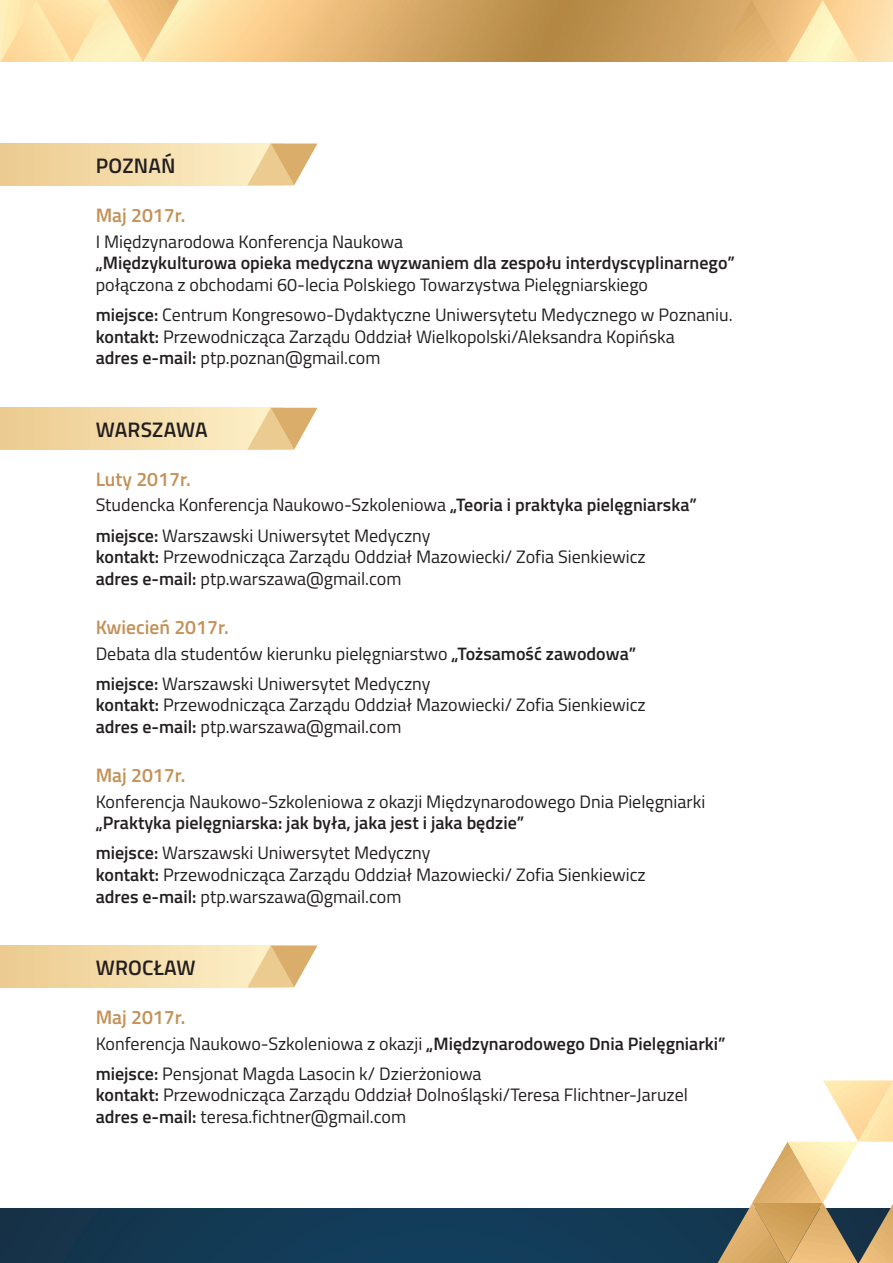
<style>
.page{position:relative;width:893px;height:1263px;background:#fff}
.page>*{position:absolute;margin:0;border:0;box-sizing:border-box;transform-origin:0 0}
.t1{font:600 21px "Titillium";letter-spacing:.01em;color:#231f20}
.t2{font:600 19.5px "Titillium";color:#c49156}
.t3{font:18px/21.6px "Titillium";color:#231f20}
.t4{font:600 18px/30.2px "Titillium";color:#231f20}
.s1{font-weight:600}
.s2{font-weight:400}
</style>
<div class="page">
<div style="left:0;top:1209px;width:893px;height:54px;background:linear-gradient(to bottom,#133953,#133b56)"></div>
<img style="left:179px;top:0;width:537px;height:62px">
<svg style="left:0;top:0;width:179px;height:62px;background:#fbdfa4"></svg>
<svg style="left:716px;top:0;width:177px;height:62px;background:#f0cd91"></svg>
<svg style="left:717px;top:1080px;width:176px;height:183px"></svg>
<svg style="left:0;top:408px;width:247px;height:42px;background:#f3dba8"></svg>
<svg style="left:247px;top:408px;width:70px;height:42px"></svg>
<svg style="left:0;top:144px;width:247px;height:41px;background:#f3dba8"></svg>
<svg style="left:247px;top:144px;width:70px;height:41px"></svg>
<svg style="left:0;top:945px;width:247px;height:42px;background:#f3dba8"></svg>
<svg style="left:247px;top:945px;width:70px;height:42px"></svg>
<p class="t1" style="left:96px;top:150px;width:81px">POZNAŃ</p>
<p class="t2" style="left:96px;top:201px;width:91px">Maj 2017r.</p>
<p class="t3" style="left:96px;top:230px;width:309px">I Międzynarodowa Konferencja Naukowa</p>
<p class="t4" style="left:96px;top:247px;width:641px">„Międzykulturowa opieka medyczna wyzwaniem dla zespołu interdyscyplinarnego”</p>
<p class="t3" style="left:96px;top:269px;width:638px;line-height:30.2px">połączona z obchodami 60-lecia Polskiego Towarzystwa Pielęgniarskiego<br><span class="s1">miejsce:</span> Centrum Kongresowo-Dydaktyczne Uniwersytetu Medycznego w Poznaniu.</p>
<p class="t3" style="left:96px;top:325px;width:580px"><span class="s1">kontakt:</span> Przewodnicząca Zarządu Oddział Wielkopolski/Aleksandra Kopińska <span class="s1">adres e-mail:</span> ptp.poznan@gmail.com</p>
<p class="t1" style="left:96px;top:414px;width:113px">WARSZAWA</p>
<p class="t2" style="left:96px;top:464px;width:97px">Luty 2017r.</p>
<p class="t3" style="left:96px;top:489px;width:603px;line-height:30.2px">Studencka Konferencja Naukowo-Szkoleniowa <span class="s1">„Teoria i praktyka pielęgniarska” miejsce:</span> Warszawski Uniwersytet Medyczny</p>
<p class="t3" style="left:96px;top:545px;width:552px"><span class="s1">kontakt:</span> Przewodnicząca Zarządu Oddział Mazowiecki/ Zofia Sienkiewicz <span class="s1">adres e-mail:</span> ptp.warszawa@gmail.com</p>
<p class="t2" style="left:96px;top:612px;width:135px">Kwiecień 2017r.</p>
<p class="t3" style="left:96px;top:637px;width:542px;line-height:30.2px">Debata dla studentów kierunku pielęgniarstwo <span class="s1">„Tożsamość zawodowa” miejsce:</span> Warszawski Uniwersytet Medyczny</p>
<p class="t3" style="left:96px;top:693px;width:552px"><span class="s1">kontakt:</span> Przewodnicząca Zarządu Oddział Mazowiecki/ Zofia Sienkiewicz <span class="s1">adres e-mail:</span> ptp.warszawa@gmail.com</p>
<p class="t2" style="left:96px;top:760px;width:91px">Maj 2017r.</p>
<p class="t3" style="left:96px;top:790px;width:611px">Konferencja Naukowo-Szkoleniowa z okazji Międzynarodowego Dnia Pielęgniarki</p>
<p class="t4" style="left:96px;top:807px;width:430px">„Praktyka pielęgniarska: jak była, jaka jest i jaka będzie” miejsce: <span class="s2">Warszawski Uniwersytet Medyczny</span></p>
<p class="t3" style="left:96px;top:863px;width:552px"><span class="s1">kontakt:</span> Przewodnicząca Zarządu Oddział Mazowiecki/ Zofia Sienkiewicz <span class="s1">adres e-mail:</span> ptp.warszawa@gmail.com</p>
<p class="t1" style="left:96px;top:952px;width:101px">WROCŁAW</p>
<p class="t2" style="left:96px;top:1002px;width:91px">Maj 2017r.</p>
<p class="t3" style="left:96px;top:1027px;width:631px;line-height:30.2px">Konferencja Naukowo-Szkoleniowa z okazji <span class="s1">„Międzynarodowego Dnia Pielęgniarki” miejsce:</span> Pensjonat Magda Lasocin k/ Dzierżoniowa</p>
<p class="t3" style="left:96px;top:1083px;width:594px"><span class="s1">kontakt:</span> Przewodnicząca Zarządu Oddział Dolnośląski/Teresa Flichtner-Jaruzel <span class="s1">adres e-mail:</span> teresa.fichtner@gmail.com</p>
</div>
